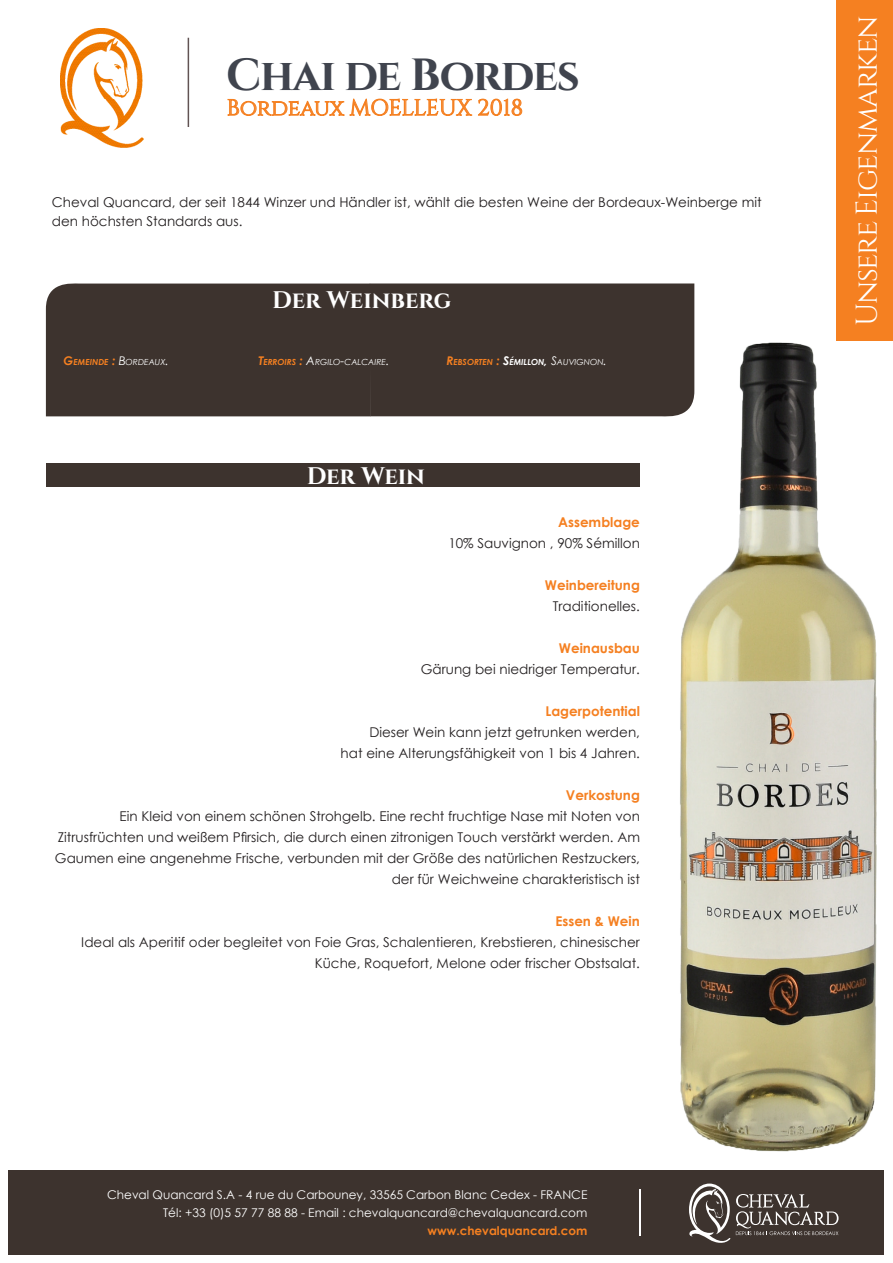
<style>
.page{position:relative;width:893px;height:1263px;background:#fff}
.page>*{position:absolute;margin:0;border:0;box-sizing:border-box;transform-origin:0 0}
.t1{font:700 45px "Cinzel";letter-spacing:-.03em;color:#40444e}
.t2{font:30px "Cinzel";letter-spacing:-.045em;color:#fff}
.t3{font:700 24px "Cinzel";letter-spacing:-.005em;color:#fff}
.t4{font:22.5px "Cinzel";color:#f58021}
.t5{font:13.5px/21px "Century Gothic";color:#231f20;text-align:right}
.t6{font:700 13.5px "Century Gothic";color:#f58021}
.t7{font:12px "Century Gothic";color:#fff}
.t8{font:700 12px "Century Gothic";color:#f58021}
.t9{font:italic 700 8.4px "Century Gothic";color:#f58021}
.t10{font:italic 8.4px "Century Gothic";color:#fff}
.s1{font-size:12px}
.s2{font-weight:400;font-size:12px;color:#fff}
.s3{font-weight:400;color:#fff}
.s4{font-weight:700;font-size:12px;color:#f58021}
.s5{font-weight:700;color:#f58021}
.s6{font-size:12px;color:#fff}
.s7{color:#fff}
</style>
<div class="page">
<div style="left:9px;top:1170px;width:875px;height:84px;background:#3d332e"></div>
<svg style="left:227px;top:98px;width:245px;height:18px"></svg>
<svg style="left:478px;top:98px;width:44px;height:18px"></svg>
<img style="left:61px;top:29px;width:82px;height:118px">
<div style="left:837px;top:0;width:56px;height:340px;background:#f58021"></div>
<div style="left:46px;top:464px;width:593px;height:23px;background:#3d332e"></div>
<div style="left:46px;top:283px;width:648px;height:134px;background:#3d332e"></div>
<svg style="left:689px;top:1183px;width:41px;height:60px"></svg>
<svg style="left:736px;top:1194px;width:102px;height:41px"></svg>
<hr style="left:639px;top:1189px;width:1px;height:46px;background:#fff">
<hr style="left:188px;top:38px;width:1px;height:89px;background:#615353">
<img style="left:674px;top:332px;width:209px;height:820px">
<p class="t1" style="left:226px;top:47px;width:355px">Chai de Bordes</p>
<p class="t4" style="left:227px;top:95px;width:298px">Bordeaux MOELLEUX 2018</p>
<p class="t5" style="left:52px;top:192px;width:711px;line-height:19.5px;text-align:left">Cheval Quancard, der seit 1844 Winzer und Händler ist, wählt die besten Weine der Bordeaux-Weinberge mit den höchsten Standards aus.</p>
<p class="t3" style="left:272px;top:286px;width:181px">Der Weinberg</p>
<p class="t9" style="left:63px;top:356px;width:107px"><span class="s1">G</span>EMEINDE <span class="s1">:</span> <span class="s2">B</span><span class="s3">ORDEAUX</span><span class="s2">.</span></p>
<p class="t10" style="left:258px;top:356px;width:132px"><span class="s4">T</span><span class="s5">ERROIRS</span> <span class="s4">:</span> <span class="s1">A</span>RGILO<span class="s1">-</span>CALCAIRE<span class="s1">.</span></p>
<p class="t9" style="left:446px;top:356px;width:162px"><span class="s1">R</span>EBSORTEN <span class="s1">:</span> <span class="s6">S</span><span class="s7">ÉMILLON</span><span class="s6">,</span> <span class="s2">S</span><span class="s3">AUVIGNON</span><span class="s2">.</span></p>
<p class="t3" style="left:307px;top:461px;width:120px">Der Wein</p>
<p class="t6" style="left:558px;top:513px;width:83px">Assemblage</p>
<p class="t5" style="left:448px;top:532px;width:193px">10% Sauvignon , 90% Sémillon</p>
<p class="t6" style="left:545px;top:576px;width:97px">Weinbereitung</p>
<p class="t5" style="left:553px;top:595px;width:89px">Traditionelles.</p>
<p class="t6" style="left:559px;top:639px;width:82px">Weinausbau</p>
<p class="t5" style="left:421px;top:658px;width:221px">Gärung bei niedriger Temperatur.</p>
<p class="t6" style="left:545px;top:702px;width:96px">Lagerpotential</p>
<p class="t5" style="left:369px;top:721px;width:272px">Dieser Wein kann jetzt getrunken werden,</p>
<p class="t5" style="left:341px;top:742px;width:301px">hat eine Alterungsfähigkeit von 1 bis 4 Jahren.</p>
<p class="t6" style="left:566px;top:786px;width:75px">Verkostung</p>
<p class="t5" style="left:119px;top:805px;width:522px">Ein Kleid von einem schönen Strohgelb. Eine recht fruchtige Nase mit Noten von</p>
<p class="t5" style="left:55px;top:826px;width:586px">Zitrusfrüchten und weißem Pfirsich, die durch einen zitronigen Touch verstärkt werden. Am<br>Gaumen eine angenehme Frische, verbunden mit der Größe des natürlichen Restzuckers, der für Weichweine charakteristisch ist</p>
<p class="t6" style="left:555px;top:912px;width:86px">Essen &amp; Wein</p>
<p class="t5" style="left:81px;top:931px;width:560px">Ideal als Aperitif oder begleitet von Foie Gras, Schalentieren, Krebstieren, chinesischer<br>Küche, Roquefort, Melone oder frischer Obstsalat.</p>
<p class="t7" style="left:107px;top:1187px;width:482px">Cheval Quancard S.A - 4 rue du Carbouney, 33565 Carbon Blanc Cedex - FRANCE</p>
<p class="t7" style="left:163px;top:1205px;width:426px">Tél: +33 (0)5 57 77 88 88 - Email : chevalquancard@chevalquancard.com</p>
<p class="t8" style="left:428px;top:1223px;width:161px">www.chevalquancard.com</p>
<p class="t2" style="left:849px;top:326px;width:312px;rotate:-90deg">Unsere Eigenmarken</p>
</div>
